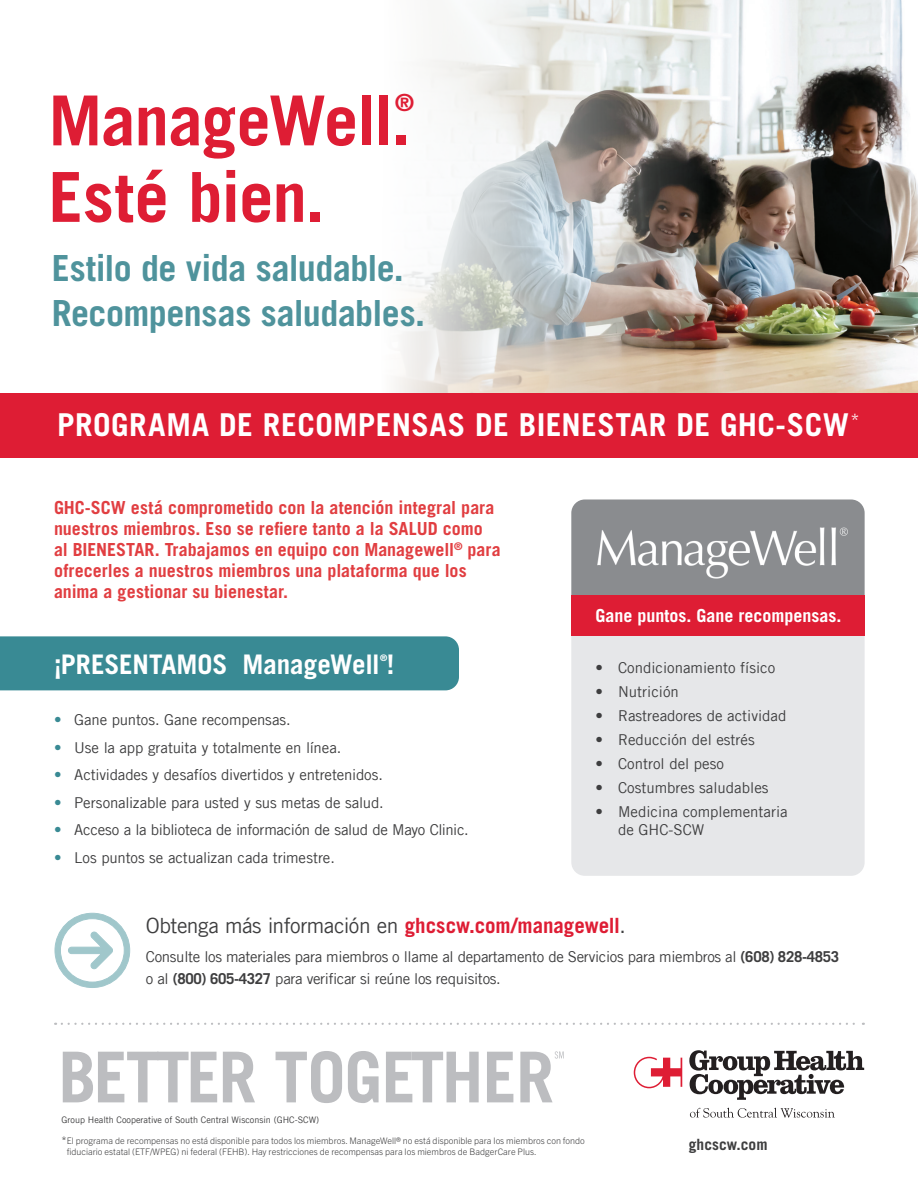
<style>
.page{position:relative;width:918px;height:1188px;background:#fff}
.page>*{position:absolute;margin:0;border:0;box-sizing:border-box;transform-origin:0 0}
.t1{font:700 69px "Trade Gothic LT Com";letter-spacing:-.015em;color:#de1d34}
.t2{font:700 36px "Trade Gothic LT Com";letter-spacing:-.015em;color:#4f939c}
.t3{font:700 31.5px "Trade Gothic LT Com";letter-spacing:.015em;color:#fff}
.t4{font:700 27px "Trade Gothic LT Com";letter-spacing:-.005em;color:#fff}
.t5{font:700 23.55px "Trade Gothic LT Com";color:#de1d34}
.t6{font:21px "Trade Gothic LT Com";letter-spacing:-.025em;color:#3e3e3f}
.t7{font:700 18px/21px "Trade Gothic LT Com";color:#e13e41}
.t8{font:700 18px "Trade Gothic LT Com";color:#fff}
.t9{font:700 15.45px "Trade Gothic LT Com";color:#3e3e3f}
.t10{font:15px/22.5px "Trade Gothic LT Com";letter-spacing:-.01em;color:#3e3e3f}
.t11{font:300 9px/10.8px "Trade Gothic Next LT Pro";color:#3e3e3f}
.t12{font:9px "Trade Gothic LT Com";color:#3e3e3f}
.t13{font:700 9px "Trade Gothic LT Com";color:#fff}
.s1{color:#398a94}
.s2{font-weight:700;color:#de1d34}
.s3{font-weight:700}
.s4{font-family:"Trade Gothic LT Com";font-weight:400;font-size:10.5px}
</style>
<div class="page">
<img style="left:783px;top:0;width:135px;height:393px">
<img style="left:394px;top:0;width:389px;height:393px">
<div style="left:0;top:636px;width:459px;height:54px;background:#398a94"></div>
<svg style="left:63px;top:1052px;width:154px;height:50px"></svg>
<svg style="left:223px;top:1052px;width:32px;height:50px"></svg>
<svg style="left:276px;top:1051px;width:66px;height:52px"></svg>
<svg style="left:348px;top:1051px;width:31px;height:52px"></svg>
<svg style="left:386px;top:1052px;width:93px;height:50px"></svg>
<svg style="left:487px;top:1052px;width:26px;height:50px"></svg>
<svg style="left:520px;top:1051px;width:44px;height:51px"></svg>
<svg style="left:62px;top:1023px;width:802px;height:2px"></svg>
<div style="left:0;top:393px;width:918px;height:65px;background:#de1d34"></div>
<svg style="left:689px;top:1050px;width:175px;height:50px"></svg>
<svg style="left:633px;top:1056px;width:49px;height:33px"></svg>
<svg style="left:690px;top:1108px;width:145px;height:10px"></svg>
<svg style="left:54px;top:912px;width:77px;height:76px"></svg>
<div style="left:571px;top:635px;width:294px;height:241px;background:#e6e7e9"></div>
<div style="left:571px;top:499px;width:294px;height:96px;background:#8a8c8f"></div>
<div style="left:571px;top:595px;width:294px;height:40px;background:#de1d34"></div>
<img style="left:596px;top:528px;width:255px;height:50px">
<p class="t5" style="left:395px;top:88px;width:20px">®</p>
<p class="t1" style="left:49px;top:78px;width:363px">ManageWell.</p>
<p class="t1" style="left:49px;top:155px;width:278px">Esté bien.</p>
<p class="t2" style="left:52px;top:246px;width:354px">Estilo de vida saludable.</p>
<p class="t2" style="left:52px;top:291px;width:375px">Recompensas saludables.</p>
<p class="t3" style="left:57px;top:405px;width:804px">PROGRAMA DE RECOMPENSAS DE BIENESTAR DE GHC-SCW <sup>*</sup></p>
<p class="t7" style="left:54px;top:497px;width:442px">GHC-SCW está comprometido con la atención integral para</p>
<p class="t7" style="left:54px;top:518px;width:448px">nuestros miembros. Eso se refiere tanto a la SALUD como al BIENESTAR. Trabajamos en equipo con Managewell<sup>®</sup> para ofrecerles a nuestros miembros una plataforma que los anima a gestionar su bienestar.</p>
<p class="t13" style="left:380px;top:652px;width:9px">®</p>
<p class="t4" style="left:54px;top:648px;width:342px">¡PRESENTAMOS ManageWell !</p>
<p class="t10" style="left:54px;top:708px;width:238px"><span class="s1">•</span> Gane puntos. Gane recompensas.</p>
<p class="t10" style="left:54px;top:736px;width:289px"><span class="s1">•</span> Use la app gratuita y totalmente en línea.</p>
<p class="t10" style="left:54px;top:763px;width:331px"><span class="s1">•</span> Actividades y desafíos divertidos y entretenidos.</p>
<p class="t10" style="left:54px;top:791px;width:331px"><span class="s1">•</span> Personalizable para usted y sus metas de salud.</p>
<p class="t10" style="left:54px;top:818px;width:416px"><span class="s1">•</span> Acceso a la biblioteca de información de salud de Mayo Clinic.</p>
<p class="t10" style="left:54px;top:846px;width:282px"><span class="s1">•</span> Los puntos se actualizan cada trimestre.</p>
<p class="t8" style="left:596px;top:604px;width:248px">Gane puntos. Gane recompensas.</p>
<p class="t10" style="left:596px;top:656px;width:181px">• Condicionamiento físico</p>
<p class="t10" style="left:596px;top:680px;width:85px">• Nutrición</p>
<p class="t10" style="left:596px;top:704px;width:192px">• Rastreadores de actividad</p>
<p class="t10" style="left:596px;top:728px;width:161px">• Reducción del estrés</p>
<p class="t10" style="left:596px;top:752px;width:130px">• Control del peso</p>
<p class="t10" style="left:596px;top:776px;width:174px">• Costumbres saludables</p>
<p class="t10" style="left:618px;top:802px;width:171px;line-height:18px;text-indent:-22px">• Medicina complementaria de GHC-SCW</p>
<p class="t6" style="left:146px;top:913px;width:481px">Obtenga más información en <span class="s2">ghcscw.com/managewell</span>.</p>
<p class="t10" style="left:146px;top:945px;width:695px">Consulte los materiales para miembros o llame al departamento de Servicios para miembros al <span class="s3">(608) 828-4853 </span>o al <span class="s3">(800) 605-4327</span> para verificar si reúne los requisitos.</p>
<p class="t12" style="left:62px;top:1114px;width:259px">Group Health Cooperative of South Central Wisconsin (GHC-SCW)</p>
<p class="t11" style="left:67px;top:1135px;width:520px;text-indent:-5px"><span class="s4">*</span>El programa de recompensas no está disponible para todos los miembros. ManageWell® no está disponible para los miembros con fondo fiduciario estatal (ETF/WPEG) ni federal (FEHB). Hay restricciones de recompensas para los miembros de BadgerCare Plus.</p>
<p class="t9" style="left:689px;top:1135px;width:80px">ghcscw.com</p>
</div>
